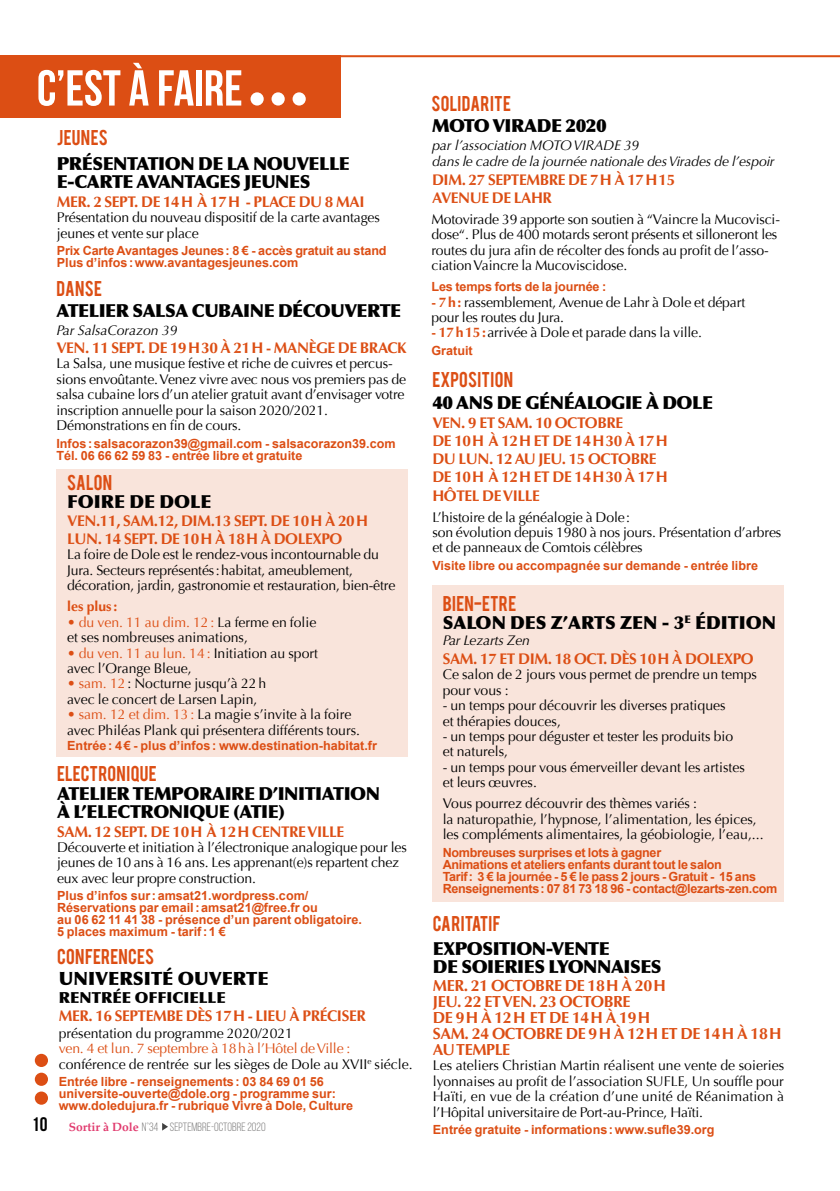
<style>
.page{position:relative;width:840px;height:1191px;background:#fff}
.page>*{position:absolute;margin:0;border:0;box-sizing:border-box;transform-origin:0 0}
.t1{font:700 50.4px "Bebas Neue";color:#fff}
.t2{font:900 18.4px "Optima";color:#000}
.t3{font:900 18px/18px "Optima";letter-spacing:-.025em;color:#000}
.t4{font:900 18px "Optima";color:#000}
.t5{font:16.8px "Bebas";letter-spacing:.015em;color:#dc4e14}
.t6{font:700 16px/16px "Optima";letter-spacing:-.025em;color:#dc4e14}
.t7{font:700 15.4px/18.2px "Optima";letter-spacing:-.025em;color:#dc4e14}
.t8{font:900 15.4px "Optima";color:#000}
.t9{font:14px/15.4px "Optima";letter-spacing:-.01em;color:#000}
.t10{font:italic 14px/16px "Optima";letter-spacing:-.01em;color:#000}
.t11{font:700 14px "Optima";color:#dc4e14}
.t12{font:700 12.6px/12px "Arial";color:#dc4e14}
.t13{font:700 12.6px/12px "Arial";letter-spacing:-.025em;color:#dc4e14}
.t14{font:12px "Bebas Neue";color:#7c7b7b}
.s1{color:#dc4e14}
.s2{font-weight:700;font-size:19.6px;color:#000}
.s3{font-family:"Palatino";font-weight:700;color:#e13b6f}
.s4{font-weight:700;color:#dc4e14}
</style>
<div class="page">
<svg style="left:162px;top:1123px;width:6px;height:7px"></svg>
<div style="left:35px;top:1091px;width:13px;height:13px;background:#dc4e14;border-radius:50%"></div>
<div style="left:35px;top:1072px;width:13px;height:13px;background:#dc4e14;border-radius:50%"></div>
<div style="left:35px;top:1053px;width:13px;height:14px;background:#dc4e14;border-radius:50%"></div>
<div style="left:0;top:55px;width:340px;height:63px;background:#dc4e14"></div>
<div style="left:250px;top:92px;width:13px;height:14px;background:#fff;border-radius:50%"></div>
<div style="left:271px;top:92px;width:13px;height:14px;background:#fff;border-radius:50%"></div>
<div style="left:292px;top:92px;width:13px;height:14px;background:#fff;border-radius:50%"></div>
<hr style="left:0;top:55px;width:839px;height:2px;background:#dc4e14">
<div style="left:56px;top:469px;width:351px;height:287px;background:#f9e4db"></div>
<div style="left:432px;top:585px;width:350px;height:316px;background:#f9e4db"></div>
<h1 class="t1" style="left:37px;top:60px;width:207px">C’est À FAIRE</h1>
<p class="t5" style="left:57px;top:125px;width:52px">JEUNES</p>
<p class="t3" style="left:57px;top:155px;width:294px">PRÉSENTATION DE LA NOUVELLE<br>E-CARTE AVANTAGES JEUNES</p>
<p class="t7" style="left:57px;top:193px;width:309px">MER. 2 SEPT. DE 14H À 17H - PLACE DU 8 MAI</p>
<p class="t9" style="left:57px;top:210px;width:324px">Présentation du nouveau dispositif de la carte avantages jeunes et vente sur place</p>
<p class="t12" style="left:57px;top:245px;width:331px">Prix Carte Avantages Jeunes: 8 € - accès gratuit au stand<br>Plus d’infos:www.avantagesjeunes.com</p>
<p class="t5" style="left:56px;top:276px;width:47px">DANSE</p>
<p class="t3" style="left:56px;top:301px;width:346px">ATELIER SALSA CUBAINE DÉCOUVERTE</p>
<p class="t10" style="left:56px;top:322px;width:122px">Par SalsaCorazon 39</p>
<p class="t7" style="left:56px;top:339px;width:351px">VEN. 11 SEPT. DE 19H30 À 21H - MANÈGE DE BRACK</p>
<p class="t9" style="left:56px;top:356px;width:351px">La Salsa, une musique festive et riche de cuivres et percus&shy;sions envoûtante. Venez vivre avec nous vos premiers pas de salsa cubaine lors d’un atelier gratuit avant d’envisager votre inscription annuelle pour la saison 2020/2021.<br>Démonstrations en fin de cours.</p>
<p class="t12" style="left:56px;top:438px;width:340px">Infos:salsacorazon39@gmail.com - salsacorazon39.com<br>Tél. 06 66 62 59 83 - entrée libre et gratuite</p>
<p class="t5" style="left:67px;top:470px;width:46px">SALON</p>
<p class="t4" style="left:67px;top:490px;width:146px">FOIRE DE DOLE</p>
<p class="t7" style="left:67px;top:512px;width:302px">VEN.11, SAM.12, DIM.13 SEPT. DE 10H À 20H<br>LUN. 14 SEPT. DE 10H À 18H À DOLEXPO</p>
<p class="t9" style="left:67px;top:547px;width:329px">La foire de Dole est le rendez-vous incontournable du<br>Jura. Secteurs représentés:habitat, ameublement, décoration, jardin, gastronomie et restauration, bien-être</p>
<p class="t11" style="left:67px;top:598px;width:51px">les plus:</p>
<p class="t9" style="left:67px;top:614px;width:250px"><span class="s1">• du ven. 11 au dim. 12:</span> La ferme en folie et ses nombreuses animations,</p>
<p class="t9" style="left:67px;top:645px;width:252px"><span class="s1">• du ven. 11 au lun. 14:</span> Initiation au sport avec l’Orange Bleue,</p>
<p class="t9" style="left:67px;top:676px;width:200px"><span class="s1">• sam. 12</span>: Nocturne jusqu’à 22h avec le concert de Larsen Lapin,</p>
<p class="t9" style="left:67px;top:707px;width:294px"><span class="s1">• sam. 12 et dim. 13:</span> La magie s’invite à la foire avec Philéas Plank qui présentera différents tours.</p>
<p class="t12" style="left:67px;top:739px;width:311px">Entrée: 4€ - plus d’infos: www.destination-habitat.fr</p>
<p class="t5" style="left:57px;top:761px;width:101px">ELECTRONIQUE</p>
<p class="t3" style="left:57px;top:785px;width:324px">ATELIER TEMPORAIRE D’INITIATION<br>À L’ELECTRONIQUE (ATIE)</p>
<p class="t7" style="left:57px;top:822px;width:288px">SAM. 12 SEPT. DE 10H À 12H CENTRE VILLE</p>
<p class="t9" style="left:57px;top:839px;width:351px">Découverte et initiation à l’électronique analogique pour les jeunes de 10 ans à 16 ans. Les apprenant(e)s repartent chez eux avec leur propre construction.</p>
<p class="t12" style="left:57px;top:890px;width:306px">Plus d’infos sur:amsat21.wordpress.com/ Réservations par email:amsat21@free.fr ou<br>au 06 62 11 41 38 - présence d’un parent obligatoire.<br>5 places maximum - tarif:1 €</p>
<p class="t5" style="left:57px;top:944px;width:99px">CONFERENCES</p>
<h2 class="t2" style="left:59px;top:967px;width:211px">UNIVERSITÉ OUVERTE</h2>
<p class="t8" style="left:59px;top:988px;width:168px">RENTRÉE OFFICIELLE</p>
<p class="t7" style="left:59px;top:1006px;width:308px">MER. 16 SEPTEMBE DÈS 17H - LIEU À PRÉCISER</p>
<p class="t9" style="left:59px;top:1025px;width:236px">présentation du programme 2020/2021</p>
<p class="t9" style="left:59px;top:1041px;width:355px"><span class="s1">ven. 4 et lun. 7 septembre à 18hà l’Hôtel de Ville : </span>conférence de rentrée sur les sièges de Dole au XVII<sup>e</sup> siécle.</p>
<p class="t12" style="left:59px;top:1076px;width:296px">Entrée libre - renseignements: 03 84 69 01 56 universite-ouverte@dole.org - programme sur: www.doledujura.fr - rubrique Vivre à Dole, Culture</p>
<p class="t14" style="left:32px;top:1120px;width:235px"><span class="s2">10</span> <span class="s3">Sortir à Dole</span> N°34 SEPTEMBRE-OCTOBRE 2020</p>
<p class="t5" style="left:431px;top:91px;width:81px">SOLIDARITE</p>
<p class="t3" style="left:432px;top:117px;width:176px">MOTO VIRADE 2020</p>
<p class="t10" style="left:432px;top:138px;width:344px">par l’association MOTO VIRADE 39<br>dans le cadre de la journée nationale des Virades de l’espoir</p>
<p class="t7" style="left:432px;top:170px;width:244px">DIM. 27 SEPTEMBRE DE 7H À 17H15<br>AVENUE DE LAHR</p>
<p class="t9" style="left:431px;top:212px;width:350px">Motovirade 39 apporte son soutien à “Vaincre la Mucovisci&shy;dose“. Plus de 400 motards seront présents et silloneront les routes du jura afin de récolter des fonds au profit de l’asso&shy;ciation Vaincre la Mucoviscidose.</p>
<p class="t12" style="left:431px;top:281px;width:176px">Les temps forts de la journée :</p>
<p class="t9" style="left:431px;top:294px;width:315px"><span class="s4">- 7h:</span> rassemblement, Avenue de Lahr à Dole et départ pour les routes du Jura.</p>
<p class="t9" style="left:431px;top:325px;width:272px"><span class="s4">- 17h15:</span>arrivée à Dole et parade dans la ville.</p>
<p class="t12" style="left:431px;top:345px;width:43px">Gratuit</p>
<p class="t5" style="left:432px;top:367px;width:82px">EXPOSITION</p>
<p class="t3" style="left:432px;top:394px;width:282px">40 ANS DE GÉNÉALOGIE À DOLE</p>
<p class="t7" style="left:432px;top:413px;width:237px">VEN. 9 ET SAM. 10 OCTOBRE<br>DE 10H À 12H ET DE 14H30 À 17H<br>DU LUN. 12 AU JEU. 15 OCTOBRE<br>DE 10H À 12H ET DE 14H30 À 17H<br>HÔTEL DE VILLE</p>
<p class="t9" style="left:432px;top:509px;width:350px">L’histoire de la généalogie à Dole:<br>son évolution depuis 1980 à nos jours. Présentation d’arbres et de panneaux de Comtois célèbres</p>
<p class="t12" style="left:432px;top:560px;width:327px">Visite libre ou accompagnée sur demande - entrée libre</p>
<p class="t5" style="left:442px;top:591px;width:75px">BIEN-ETRE</p>
<p class="t4" style="left:442px;top:611px;width:335px">SALON DES Z’ARTS ZEN - 3<sup>E</sup> ÉDITION</p>
<p class="t10" style="left:442px;top:632px;width:89px">Par Lezarts Zen</p>
<p class="t7" style="left:442px;top:650px;width:312px">SAM. 17 ET DIM. 18 OCT. DÈS 10H À DOLEXPO</p>
<p class="t9" style="left:442px;top:667px;width:316px">Ce salon de 2 jours vous permet de prendre un temps pour vous :</p>
<p class="t9" style="left:442px;top:698px;width:284px">- un temps pour découvrir les diverses pratiques et thérapies douces,</p>
<p class="t9" style="left:442px;top:728px;width:292px">- un temps pour déguster et tester les produits bio et naturels,</p>
<p class="t9" style="left:442px;top:759px;width:303px">- un temps pour vous émerveiller devant les artistes et leurs œuvres.</p>
<p class="t9" style="left:442px;top:796px;width:322px">Vous pourrez découvrir des thèmes variés :<br>la naturopathie, l’hypnose, l’alimentation, les épices, les compléments alimentaires, la géobiologie, l’eau,...</p>
<p class="t13" style="left:442px;top:846px;width:336px">Nombreuses surprises et lots à gagner<br>Animations et ateliers enfants durant tout le salon<br>Tarif: 3 € la journée - 5 € le pass 2 jours - Gratuit - 15 ans Renseignements: 07 81 73 18 96 - contact@lezarts-zen.com</p>
<p class="t5" style="left:432px;top:911px;width:69px">CARITATIF</p>
<p class="t3" style="left:432px;top:939px;width:230px">EXPOSITION-VENTE<br>DE SOIERIES LYONNAISES</p>
<p class="t6" style="left:432px;top:977px;width:350px">MER. 21 OCTOBRE DE 18H À 20H<br>JEU. 22 ET VEN. 23 OCTOBRE<br>DE 9H À 12H ET DE 14H À 19H<br>SAM. 24 OCTOBRE DE 9H À 12H ET DE 14H À 18H<br>AU TEMPLE</p>
<p class="t9" style="left:432px;top:1058px;width:352px;text-align:justify">Les ateliers Christian Martin réalisent une vente de soieries lyonnaises au profit de l’association SUFLE, Un souffle pour Haïti, en vue de la création d’une unité de Réanimation à l’Hôpital universitaire de Port-au-Prince, Haïti.</p>
<p class="t12" style="left:432px;top:1124px;width:283px">Entrée gratuite - informations:www.sufle39.org</p>
</div>
